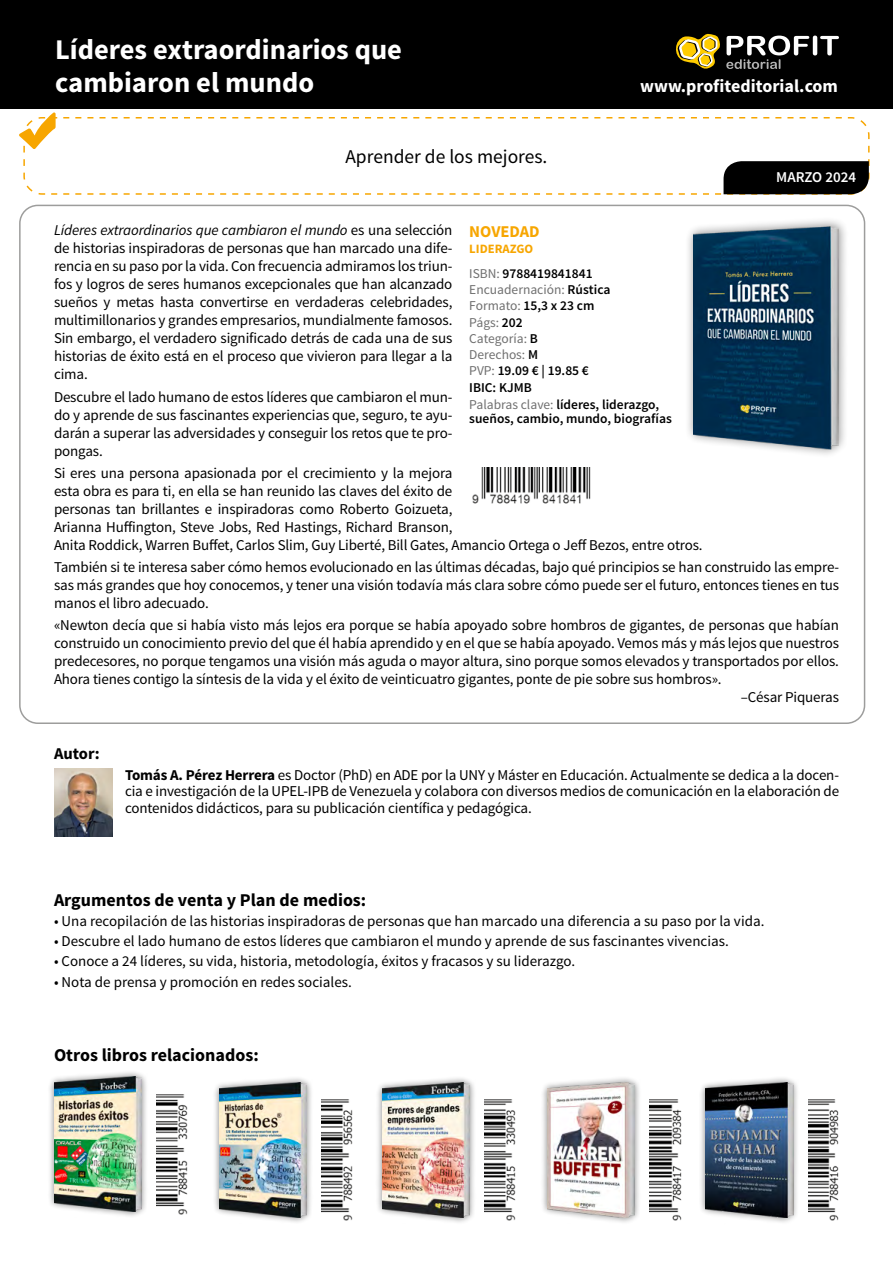
<style>
.page{position:relative;width:893px;height:1263px;background:#fff}
.page>*{position:absolute;margin:0;border:0;box-sizing:border-box;transform-origin:0 0}
.t1{font:700 28.5px/33px "Source Sans Pro";color:#fff}
.t2{font:19.5px "Source Sans Pro";color:#000}
.t3{font:700 18px "Source Sans Pro";color:#000}
.t4{font:700 18px "Source Sans Pro";color:#fff}
.t5{font:700 16.5px "Source Sans Pro";color:#f7a600}
.t6{font:700 16.5px "Source Sans Pro";color:#000}
.t7{font:15px/18px "Source Sans Pro";letter-spacing:-.01em;color:#000;text-align:justify}
.t8{font:600 15px "Source Sans Pro";color:#fff}
.t9{font:13.5px/16.2px "Source Sans Pro";color:#6f6f6f}
.t10{font:600 13.5px/13.5px "Source Sans Pro";color:#000}
.t11{font:700 12.75px "Source Sans Pro";color:#f7a600}
.s1{font-style:italic}
.s2{font-weight:600;color:#000}
.s3{font-weight:400;color:#6f6f6f}
.s4{font-weight:700}
</style>
<div class="page">
<div style="left:0;top:0;width:892px;height:109px;background:#000"></div>
<svg style="left:676px;top:33px;width:163px;height:36px"></svg>
<svg style="left:19px;top:112px;width:851px;height:83px"></svg>
<img style="left:472px;top:468px;width:119px;height:36px">
<div style="left:47px;top:1069px;width:101px;height:150px;background:#000;opacity:.5"></div>
<img style="left:54px;top:1076px;width:87px;height:136px">
<div style="left:212px;top:1075px;width:102px;height:149px;background:#000;opacity:.5"></div>
<img style="left:219px;top:1082px;width:88px;height:136px">
<div style="left:375px;top:1075px;width:102px;height:149px;background:#000;opacity:.5"></div>
<img style="left:382px;top:1082px;width:87px;height:136px">
<div style="left:540px;top:1075px;width:102px;height:149px;background:#000;opacity:.5"></div>
<img style="left:547px;top:1082px;width:88px;height:136px">
<div style="left:699px;top:1075px;width:101px;height:149px;background:#000;opacity:.5"></div>
<img style="left:706px;top:1082px;width:87px;height:136px">
<img style="left:156px;top:1094px;width:32px;height:121px">
<img style="left:322px;top:1100px;width:31px;height:121px">
<img style="left:484px;top:1100px;width:32px;height:121px">
<img style="left:650px;top:1100px;width:32px;height:121px">
<img style="left:808px;top:1100px;width:31px;height:121px">
<img style="left:54px;top:769px;width:58px;height:68px">
<div style="left:684px;top:216px;width:165px;height:242px;background:#000;opacity:.45"></div>
<img style="left:694px;top:224px;width:145px;height:225px">
<h1 class="t1" style="left:55px;top:34px;width:348px">Líderes extraordinarios que cambiaron el mundo</h1>
<h2 class="t2" style="left:345px;top:145px;width:203px">Aprender de los mejores.</h2>
<p class="t4" style="left:640px;top:75px;width:199px">www.profiteditorial.com</p>
<p class="t8" style="left:776px;top:168px;width:81px">MARZO 2024</p>
<p class="t7" style="left:54px;top:222px;width:400px"><span class="s1">Líderes extraordinarios que cambiaron el mundo</span> es una selección de historias inspiradoras de personas que han marcado una dife&shy;rencia en su paso por la vida. Con frecuencia admiramos los triun&shy;fos y logros de seres humanos excepcionales que han alcanzado sueños y metas hasta convertirse en verdaderas celebridades, multimillonarios y grandes empresarios, mundialmente famosos.<br>Sin embargo, el verdadero significado detrás de cada una de sus historias de éxito está en el proceso que vivieron para llegar a la cima.</p>
<p class="t7" style="left:54px;top:388px;width:400px">Descubre el lado humano de estos líderes que cambiaron el mun&shy;do y aprende de sus fascinantes experiencias que, seguro, te ayu&shy;darán a superar las adversidades y conseguir los retos que te pro&shy;pongas.</p>
<p class="t7" style="left:54px;top:464px;width:650px;text-align:left">Si eres una persona apasionada por el crecimiento y la mejora<br>esta obra es para ti, en ella se han reunido las claves del éxito de<br>personas tan brillantes e inspiradoras como Roberto Goizueta,<br>Arianna Huffington, Steve Jobs, Red Hastings, Richard Branson,<br>Anita Roddick, Warren Buffet, Carlos Slim, Guy Liberté, Bill Gates, Amancio Ortega o Jeff Bezos, entre otros.</p>
<p class="t7" style="left:54px;top:558px;width:787px">También si te interesa saber cómo hemos evolucionado en las últimas décadas, bajo qué principios se han construido las empre&shy;sas más grandes que hoy conocemos, y tener una visión todavía más clara sobre cómo puede ser el futuro, entonces tienes en tus manos el libro adecuado.</p>
<p class="t7" style="left:54px;top:616px;width:786px">«Newton decía que si había visto más lejos era porque se había apoyado sobre hombros de gigantes, de personas que habían</p>
<p class="t7" style="left:54px;top:634px;width:786px">construido un conocimiento previo del que él había aprendido y en el que se había apoyado. Vemos más y más lejos que nuestros</p>
<p class="t7" style="left:54px;top:652px;width:786px">predecesores, no porque tengamos una visión más aguda o mayor altura, sino porque somos elevados y transportados por ellos.</p>
<p class="t7" style="left:54px;top:670px;width:669px">Ahora tienes contigo la síntesis de la vida y el éxito de veinticuatro gigantes, ponte de pie sobre sus hombros».</p>
<p class="t7" style="left:741px;top:688px;width:100px">–César Piqueras</p>
<p class="t5" style="left:469px;top:221px;width:72px">NOVEDAD</p>
<p class="t11" style="left:469px;top:241px;width:65px">LIDERAZGO</p>
<p class="t9" style="left:469px;top:266px;width:143px">ISBN: <span class="s2">9788419841841<br></span>Encuadernación: <span class="s2">Rústica<br></span>Formato: <span class="s2">15,3 x 23 cm<br></span>Págs: <span class="s2">202<br></span>Categoría: <span class="s2">B<br></span>Derechos: <span class="s2">M<br></span>PVP: <span class="s2">19.09 € | 19.85 €<br>IBIC: KJMB</span></p>
<p class="t10" style="left:469px;top:399px;width:204px"><span class="s3">Palabras clave:</span> líderes, liderazgo, sueños, cambio, mundo, biografías</p>
<p class="t6" style="left:54px;top:743px;width:47px">Autor:</p>
<p class="t7" style="left:125px;top:767px;width:716px;line-height:16.5px"><span class="s4">Tomás A. Pérez Herrera</span> es Doctor (PhD) en ADE por la UNY y Máster en Educación. Actualmente se dedica a la docen&shy;cia e investigación de la UPEL-IPB de Venezuela y colabora con diversos medios de comunicación en la elaboración de contenidos didácticos, para su publicación científica y pedagógica.</p>
<p class="t3" style="left:54px;top:888px;width:314px">Argumentos de venta y Plan de medios:</p>
<p class="t7" style="left:54px;top:912px;width:712px">• Una recopilación de las historias inspiradoras de personas que han marcado una diferencia a su paso por la vida.</p>
<p class="t7" style="left:54px;top:932px;width:676px">• Descubre el lado humano de estos líderes que cambiaron el mundo y aprende de sus fascinantes vivencias.</p>
<p class="t7" style="left:54px;top:953px;width:523px">• Conoce a 24 líderes, su vida, historia, metodología, éxitos y fracasos y su liderazgo.</p>
<p class="t7" style="left:54px;top:973px;width:299px">• Nota de prensa y promoción en redes sociales.</p>
<p class="t3" style="left:54px;top:1044px;width:206px">Otros libros relacionados:</p>
</div>
